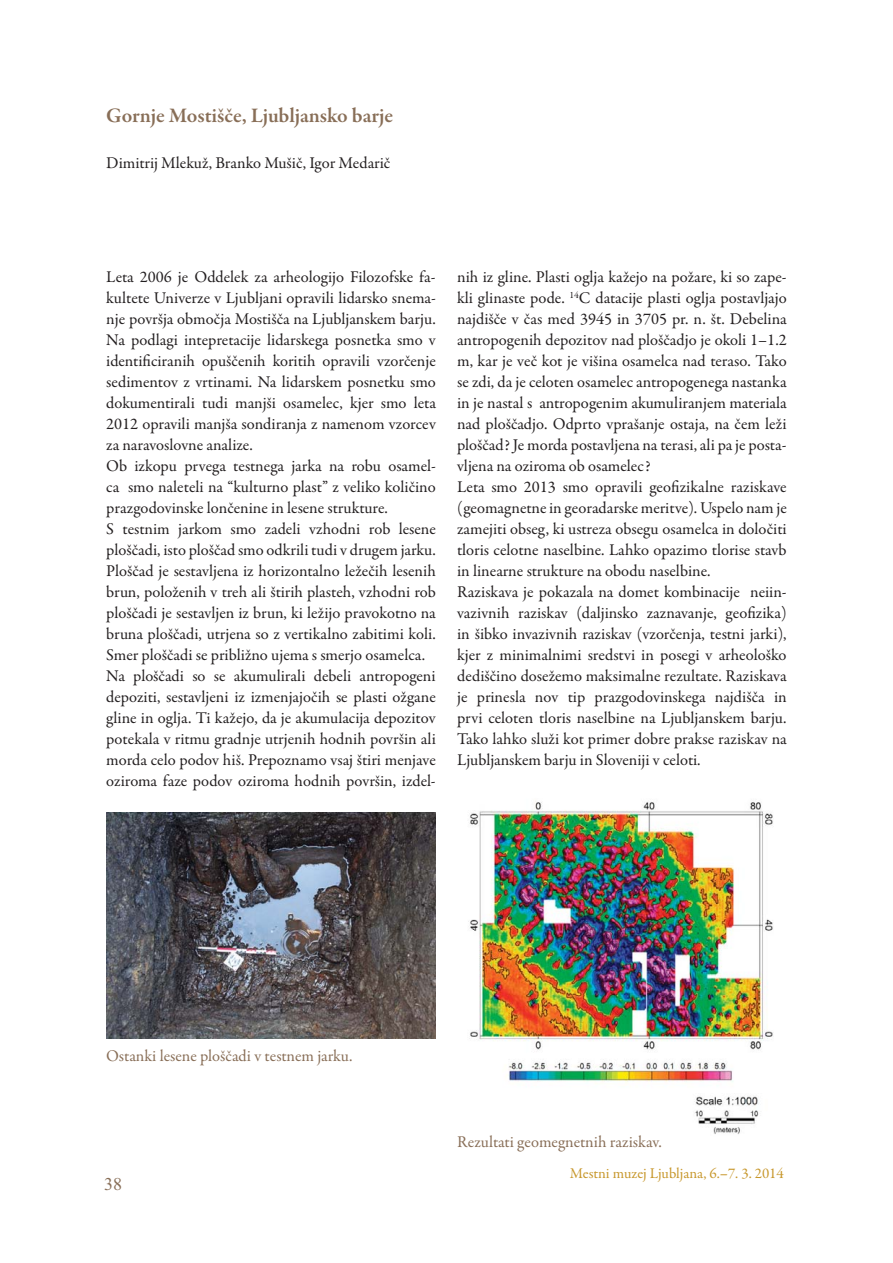
<style>
.page{position:relative;width:893px;height:1263px;background:#fff}
.page>*{position:absolute;margin:0;border:0;box-sizing:border-box;transform-origin:0 0}
.t1{font:600 21px "Garamond Premr Pro";letter-spacing:-.005em;color:#886e57}
.t2{font:18px "Times New Roman";color:#886e57}
.t3{font:16.5px/21px "Garamond Premr Pro";color:#231f20}
.t4{font:16.5px "Garamond Premr Pro";color:#886e57}
.t5{font:15px "Garamond Premr Pro";color:#c7972b}
.s1{font-weight:600}
</style>
<div class="page">
<img style="left:106px;top:813px;width:330px;height:225px">
<img style="left:468px;top:801px;width:305px;height:333px">
<p class="t1" style="left:106px;top:107px;width:288px">Gornje Mostišče, Ljubljansko barje</p>
<p class="t3" style="left:106px;top:153px;width:286px">Dimitrij Mlekuž, Branko Mušič, Igor Medarič</p>
<p class="t3" style="left:106px;top:268px;width:331px">Leta 2006 je Oddelek za arheologijo Filozofske fa&shy;kultete Univerze v Ljubljani opravili lidarsko snema&shy;nje površja območja Mostišča na Ljubljanskem barju.<br>Na podlagi intepretacije lidarskega posnetka smo v identificiranih opuščenih koritih opravili vzorčenje sedimentov z vrtinami. Na lidarskem posnetku smo dokumentirali tudi manjši osamelec, kjer smo leta 2012 opravili manjša sondiranja z namenom vzorcev za naravoslovne analize.<br>Ob izkopu prvega testnega jarka na robu osamel&shy;ca smo naleteli na “kulturno plast” z veliko količino prazgodovinske lončenine in lesene strukture.<br>S testnim jarkom smo zadeli vzhodni rob lesene ploščadi, isto ploščad smo odkrili tudi v drugem jarku.<br>Ploščad je sestavljena iz horizontalno ležečih lesenih brun, položenih v treh ali štirih plasteh, vzhodni rob ploščadi je sestavljen iz brun, ki ležijo pravokotno na bruna ploščadi, utrjena so z vertikalno zabitimi koli.<br>Smer ploščadi se približno ujema s smerjo osamelca.<br>Na ploščadi so se akumulirali debeli antropogeni depoziti, sestavljeni iz izmenjajočih se plasti ožgane gline in oglja. Ti kažejo, da je akumulacija depozitov potekala v ritmu gradnje utrjenih hodnih površin ali morda celo podov hiš. Prepoznamo vsaj štiri menjave oziroma faze podov oziroma hodnih površin, izdel-</p>
<p class="t3" style="left:457px;top:268px;width:331px">nih iz gline. Plasti oglja kažejo na požare, ki so zape&shy;kli glinaste pode. <sup>14</sup>C datacije plasti oglja postavljajo najdišče v čas med 3945 in 3705 pr. n. št. Debelina antropogenih depozitov nad ploščadjo je okoli 1–1.2 m, kar je več kot je višina osamelca nad teraso. Tako se zdi, da je celoten osamelec antropogenega nastanka in je nastal s antropogenim akumuliranjem materiala nad ploščadjo. Odprto vprašanje ostaja, na čem leži ploščad? Je morda postavljena na terasi, ali pa je posta&shy;vljena na oziroma ob osamelec?<br>Leta smo 2013 smo opravili geofizikalne raziskave (geomagnetne in georadarske meritve). Uspelo nam je zamejiti obseg, ki ustreza obsegu osamelca in določiti tloris celotne naselbine. Lahko opazimo tlorise stavb in linearne strukture na obodu naselbine.<br>Raziskava je pokazala na domet kombinacije neiin&shy;vazivnih raziskav (daljinsko zaznavanje, geofizika) in šibko invazivnih raziskav (vzorčenja, testni jarki), kjer z minimalnimi sredstvi in posegi v arheološko dediščino dosežemo maksimalne rezultate. Raziskava je prinesla nov tip prazgodovinskega najdišča in prvi celoten tloris naselbine na Ljubljanskem barju.<br>Tako lahko služi kot primer dobre prakse raziskav na Ljubljanskem barju in Sloveniji v celoti.</p>
<p class="t4" style="left:106px;top:1049px;width:248px">Ostanki lesene ploščadi v testnem jarku.</p>
<p class="t2" style="left:104px;top:1174px;width:19px">38</p>
<p class="t4" style="left:457px;top:1135px;width:206px">Rezultati geomegnetnih raziskav.</p>
<p class="t5" style="left:570px;top:1167px;width:215px">Mestni muzej Ljubljana, 6.<span class="s1">–</span>7. 3. 2014</p>
</div>
